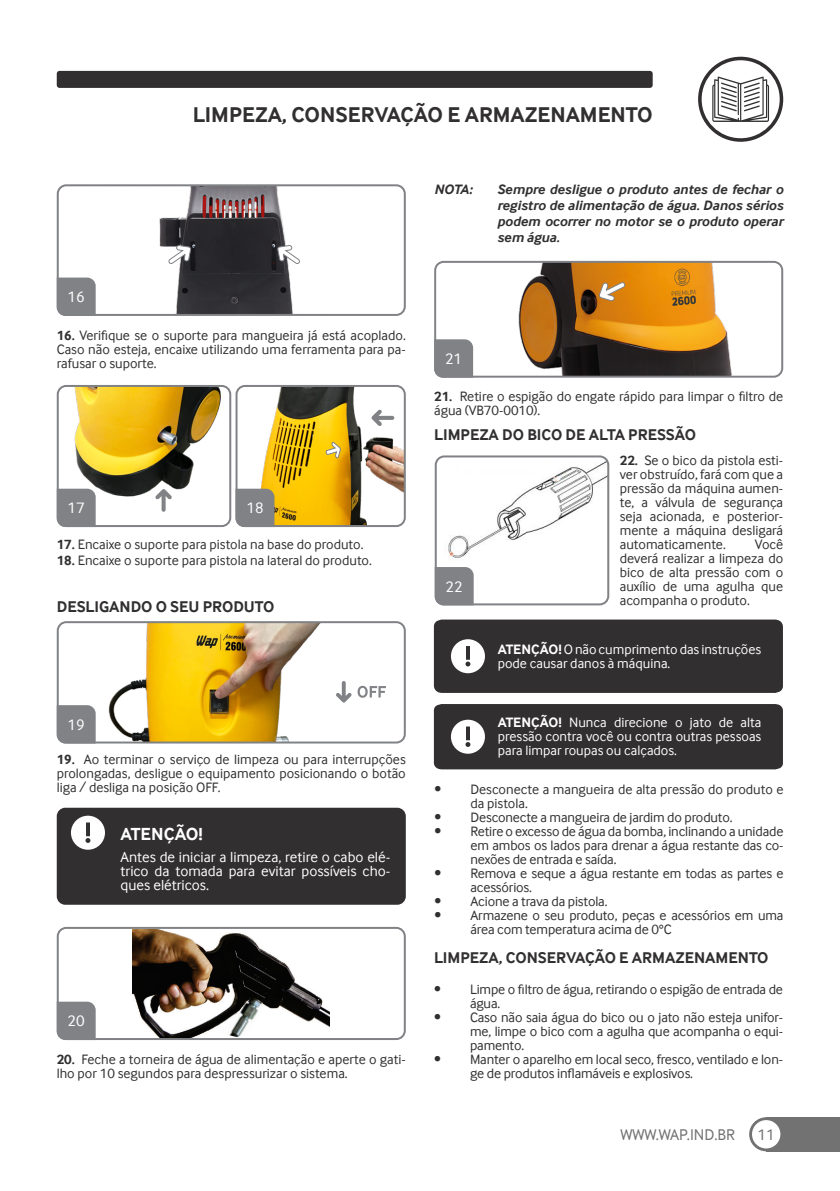
<style>
.page{position:relative;width:840px;height:1191px;background:#fff}
.page>*{position:absolute;margin:0;border:0;box-sizing:border-box;transform-origin:0 0}
.t1{font:700 22px "Inter Face";color:#312f30}
.t2{font:700 18px "Inter Face";color:#fff}
.t3{font:700 16px "Inter Face";color:#312f30}
.t4{font:16px "Inter Face";color:#717271}
.t5{font:15.8px "Inter Face";color:#fff}
.t6{font:15px/14px "Inter Face";color:#fff;text-align:justify}
.t7{font:14px/14px "Inter Face";color:#312f30}
.t8{font:14px/14px "Inter Face";color:#fff;text-align:justify}
.t9{font:italic 700 14px/16px "Inter Face";color:#312f30;text-align:justify}
.s1{font-weight:700}
</style>
<div class="page">
<div style="left:765px;top:1117px;width:74px;height:34px;background:#717271"></div>
<svg style="left:748px;top:1117px;width:34px;height:34px"></svg>
<div style="left:751px;top:1120px;width:29px;height:28px;background:#fff;border-radius:50%"></div>
<div style="left:57px;top:71px;width:595px;height:17px;background:#312f30;border-radius:3px"></div>
<svg style="left:697px;top:57px;width:85px;height:85px"></svg>
<div style="left:701px;top:60px;width:78px;height:78px;background:#fff;border-radius:50%"></div>
<svg style="left:712px;top:77px;width:56px;height:45px"></svg>
<img style="left:60px;top:185px;width:344px;height:130px">
<div style="left:57px;top:184px;width:348px;height:132px;border:2px solid #808285;border-radius:9px"></div>
<img style="left:238px;top:386px;width:166px;height:140px">
<div style="left:235px;top:385px;width:170px;height:142px;border:2px solid #808285;border-radius:9px"></div>
<img style="left:58px;top:386px;width:172px;height:140px">
<div style="left:57px;top:385px;width:174px;height:142px;border:2px solid #808285;border-radius:9px"></div>
<img style="left:60px;top:624px;width:321px;height:116px">
<div style="left:57px;top:621px;width:348px;height:122px;border:2px solid #808285;border-radius:9px"></div>
<img style="left:132px;top:930px;width:198px;height:107px">
<img style="left:218px;top:997px;width:45px;height:40px">
<div style="left:57px;top:927px;width:348px;height:113px;border:2px solid #808285;border-radius:9px"></div>
<img style="left:437px;top:262px;width:344px;height:115px">
<div style="left:434px;top:261px;width:348px;height:117px;border:2px solid #808285;border-radius:9px"></div>
<svg style="left:597px;top:280px;width:28px;height:22px"></svg>
<img style="left:439px;top:458px;width:167px;height:101px">
<div style="left:434px;top:455px;width:175px;height:150px;border:2px solid #808285;border-radius:9px"></div>
<div style="left:57px;top:807px;width:348px;height:97px;background:#312f30;border-radius:9px"></div>
<div style="left:71px;top:815px;width:34px;height:34px;background:#fff;border-radius:50%"></div>
<svg style="left:85px;top:822px;width:5px;height:21px"></svg>
<svg style="left:357px;top:686px;width:29px;height:11px"></svg>
<svg style="left:335px;top:681px;width:16px;height:21px"></svg>
<svg style="left:167px;top:244px;width:25px;height:22px"></svg>
<svg style="left:276px;top:244px;width:25px;height:22px"></svg>
<svg style="left:371px;top:409px;width:23px;height:17px"></svg>
<svg style="left:155px;top:489px;width:17px;height:23px"></svg>
<svg style="left:325px;top:442px;width:16px;height:17px"></svg>
<div style="left:433px;top:704px;width:349px;height:65px;background:#312f30"></div>
<div style="left:433px;top:619px;width:349px;height:74px;background:#312f30"></div>
<div style="left:57px;top:277px;width:39px;height:39px;background:#808285"></div>
<svg style="left:57px;top:489px;width:39px;height:38px"></svg>
<svg style="left:57px;top:705px;width:39px;height:38px"></svg>
<svg style="left:434px;top:339px;width:39px;height:39px;background:#848689"></svg>
<svg style="left:434px;top:567px;width:39px;height:38px"></svg>
<div style="left:57px;top:1001px;width:39px;height:39px;background:#808285"></div>
<svg style="left:235px;top:489px;width:39px;height:38px"></svg>
<h1 class="t1" style="left:193px;top:102px;width:461px">LIMPEZA, CONSERVAÇÃO E ARMAZENAMENTO</h1>
<p class="t5" style="left:68px;top:288px;width:19px">16</p>
<p class="t7" style="left:57px;top:328px;width:350px;text-align:justify"><span class="s1">16.</span> Verifique se o suporte para mangueira já está acoplado.<br>Caso não esteja, encaixe utilizando uma ferramenta para pa&shy;rafusar o suporte.</p>
<p class="t5" style="left:68px;top:499px;width:19px">17</p>
<p class="t5" style="left:246px;top:499px;width:19px">18</p>
<p class="t7" style="left:57px;top:537px;width:308px"><span class="s1">17.</span> Encaixe o suporte para pistola na base do produto.</p>
<p class="t7" style="left:57px;top:553px;width:316px"><span class="s1">18.</span> Encaixe o suporte para pistola na lateral do produto.</p>
<p class="t3" style="left:57px;top:597px;width:219px">DESLIGANDO O SEU PRODUTO</p>
<p class="t5" style="left:68px;top:715px;width:19px">19</p>
<p class="t7" style="left:57px;top:752px;width:350px;text-align:justify"><span class="s1">19.</span> Ao terminar o serviço de limpeza ou para interrupções prolongadas, desligue o equipamento posicionando o botão liga / desliga na posição OFF.</p>
<p class="t2" style="left:120px;top:823px;width:84px">ATENÇÃO!</p>
<p class="t6" style="left:120px;top:850px;width:271px">Antes de iniciar a limpeza, retire o cabo elé&shy;trico da tomada para evitar possíveis cho&shy;ques elétricos.</p>
<p class="t5" style="left:68px;top:1012px;width:19px">20</p>
<p class="t7" style="left:57px;top:1051px;width:350px"><span class="s1">20.</span> Feche a torneira de água de alimentação e aperte o gati&shy;lho por 10 segundos para despressurizar o sistema.</p>
<p class="t9" style="left:434px;top:181px;width:39px">NOTA:</p>
<p class="t9" style="left:497px;top:181px;width:287px">Sempre desligue o produto antes de fechar o registro de alimentação de água. Danos sérios podem ocorrer no motor se o produto operar sem água.</p>
<p class="t5" style="left:445px;top:349px;width:19px">21</p>
<p class="t7" style="left:434px;top:389px;width:350px"><span class="s1">21.</span> Retire o espigão do engate rápido para limpar o filtro de água (VB70-0010).</p>
<p class="t3" style="left:434px;top:426px;width:263px">LIMPEZA DO BICO DE ALTA PRESSÃO</p>
<p class="t5" style="left:445px;top:577px;width:19px">22</p>
<p class="t7" style="left:619px;top:453px;width:165px;text-align:justify"><span class="s1">22.</span> Se o bico da pistola esti&shy;ver obstruído, fará com que a pressão da máquina aumen&shy;te, a válvula de segurança seja acionada, e posterior&shy;mente a máquina desligará automaticamente.</p>
<p class="t7" style="left:619px;top:537px;width:165px;text-align:justify;text-indent:135px">Você deverá realizar a limpeza do bico de alta pressão com o auxílio de uma agulha que acompanha o produto.</p>
<p class="t8" style="left:497px;top:642px;width:265px"><span class="s1">ATENÇÃO!</span>O não cumprimento das instruções pode causar danos à máquina.</p>
<p class="t8" style="left:497px;top:715px;width:265px"><span class="s1">ATENÇÃO!</span> Nunca direcione o jato de alta pressão contra você ou contra outras pessoas para limpar roupas ou calçados.</p>
<p class="t7" style="left:470px;top:782px;width:314px;text-indent:-36px">• Desconecte a mangueira de alta pressão do produto e da pistola.</p>
<p class="t7" style="left:434px;top:810px;width:299px">• Desconecte a mangueira de jardim do produto.</p>
<p class="t7" style="left:470px;top:824px;width:314px;text-align:justify;text-indent:-36px">• Retire o excesso de água da bomba, inclinando a unidade em ambos os lados para drenar a água restante das co&shy;nexões de entrada e saída.</p>
<p class="t7" style="left:470px;top:866px;width:314px;text-indent:-36px">• Remova e seque a água restante em todas as partes e acessórios.</p>
<p class="t7" style="left:434px;top:894px;width:174px">• Acione a trava da pistola.</p>
<p class="t7" style="left:470px;top:908px;width:314px;text-indent:-36px">• Armazene o seu produto, peças e acessórios em uma área com temperatura acima de 0°C</p>
<p class="t3" style="left:434px;top:948px;width:336px">LIMPEZA, CONSERVAÇÃO E ARMAZENAMENTO</p>
<p class="t7" style="left:470px;top:981px;width:314px;text-indent:-36px">• Limpe o filtro de água, retirando o espigão de entrada de água.</p>
<p class="t7" style="left:470px;top:1009px;width:314px;text-align:justify;text-indent:-36px">• Caso não saia água do bico ou o jato não esteja unifor&shy;me, limpe o bico com a agulha que acompanha o equi&shy;pamento.</p>
<p class="t7" style="left:470px;top:1051px;width:314px;text-indent:-36px">• Manter o aparelho em local seco, fresco, ventilado e lon&shy;ge de produtos inflamáveis e explosivos.</p>
<p class="t4" style="left:620px;top:1125px;width:116px">WWW.WAP.IND.BR</p>
<p class="t4" style="left:757px;top:1125px;width:19px">11</p>
</div>
